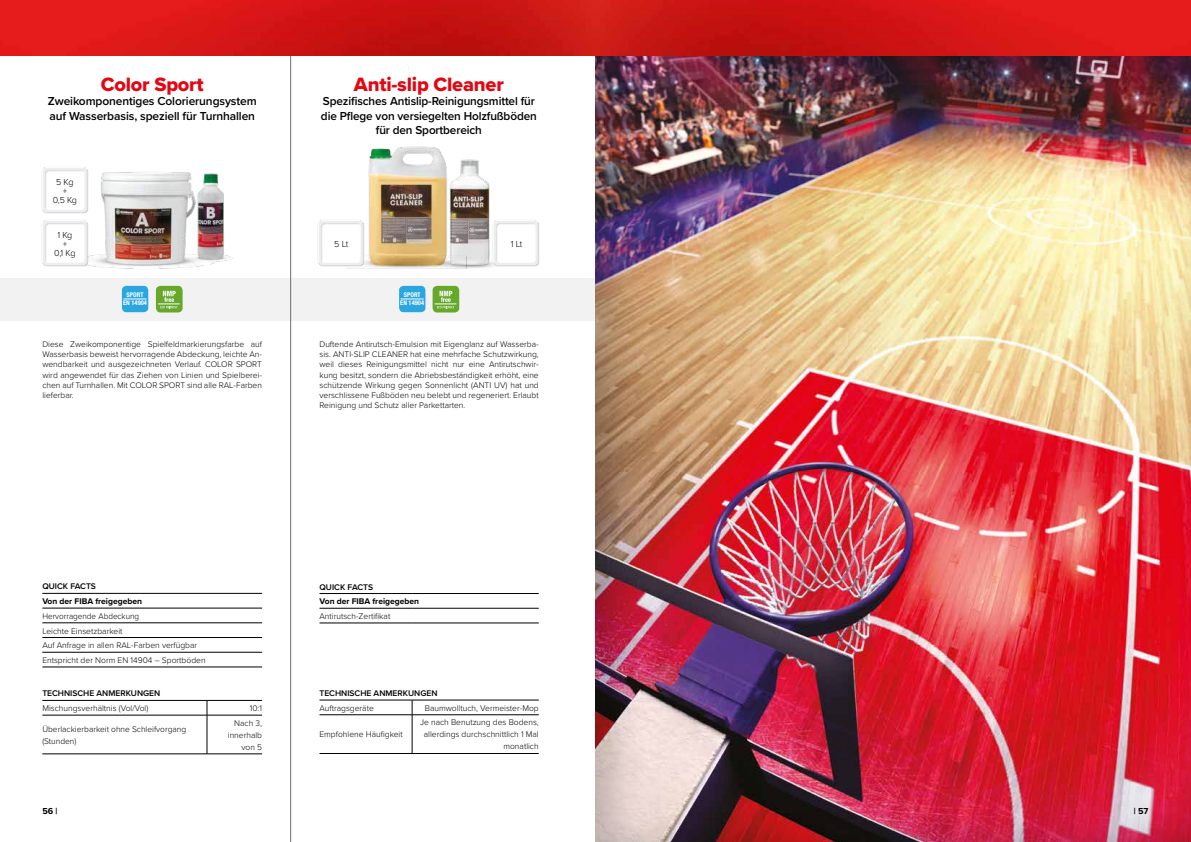
<style>
.page{position:relative;width:1191px;height:842px;background:#fff}
.page>*{position:absolute;margin:0;border:0;box-sizing:border-box;transform-origin:0 0}
.t1{font:20px "Proxima Nova Extrabld";letter-spacing:-.01em;color:#e30613}
.t2{font:600 12px/14.4px "Proxima Nova";letter-spacing:-.01em;color:#000}
.t3{font:300 9px/9px "Proxima Nova";letter-spacing:-.045em;color:#000;text-align:center}
.t4{font:700 9px "Proxima Nova";color:#000}
.t5{font:300 8.5px/10.2px "Proxima Nova";color:#000;text-align:justify}
.t6{font:300 8.5px/14.7px "Proxima Nova";color:#000;scale:.96 1}
.t7{font:600 8.5px "Proxima Nova";color:#000}
.t8{font:700 8.5px "Proxima Nova";color:#000}
.t9{font:700 condensed 6.4px/7.7px "Helvetica Neue LT Std";color:#fff;text-align:center}
</style>
<div class="page">
<img style="left:471px;top:159px;width:21px;height:109px">
<img style="left:346px;top:146px;width:125px;height:123px">
<div style="left:0;top:278px;width:1191px;height:42px;background:#f2f2f2"></div>
<div style="left:595px;top:52px;width:596px;height:790px;background:#000;opacity:.21"></div>
<img style="left:89px;top:172px;width:144px;height:114px">
<hr style="left:290px;top:0;width:1px;height:842px;background:#706f6f">
<img style="left:41px;top:167px;width:47px;height:47px">
<img style="left:41px;top:220px;width:48px;height:47px">
<img style="left:317px;top:219px;width:49px;height:48px">
<img style="left:492px;top:220px;width:47px;height:47px">
<svg style="left:412px;top:701px;width:1px;height:14px"></svg>
<hr style="left:319px;top:593px;width:93px;height:1px;background:#000">
<hr style="left:412px;top:593px;width:127px;height:1px;background:#000">
<hr style="left:319px;top:608px;width:93px;height:1px;background:#000">
<hr style="left:412px;top:608px;width:127px;height:1px;background:#000">
<hr style="left:319px;top:623px;width:93px;height:1px;background:#000">
<hr style="left:412px;top:623px;width:127px;height:1px;background:#000">
<hr style="left:319px;top:700px;width:93px;height:1px;background:#000">
<hr style="left:412px;top:700px;width:127px;height:1px;background:#000">
<hr style="left:319px;top:715px;width:93px;height:1px;background:#000">
<hr style="left:412px;top:715px;width:127px;height:1px;background:#000">
<hr style="left:412px;top:715px;width:1px;height:38px;background:#000">
<hr style="left:319px;top:753px;width:93px;height:1px;background:#000">
<hr style="left:412px;top:753px;width:127px;height:1px;background:#000">
<div style="left:399px;top:286px;width:26px;height:26px;background:#2aa7df;border-radius:4px"></div>
<svg style="left:400px;top:299px;width:24px;height:1px"></svg>
<div style="left:432px;top:286px;width:27px;height:26px;background:#65a82a;border-radius:5px"></div>
<svg style="left:434px;top:291px;width:22px;height:17px"></svg>
<div style="left:122px;top:286px;width:26px;height:26px;background:#2aa7df;border-radius:4px"></div>
<svg style="left:123px;top:299px;width:23px;height:1px"></svg>
<div style="left:156px;top:286px;width:27px;height:26px;background:#65a82a;border-radius:5px"></div>
<svg style="left:158px;top:291px;width:22px;height:17px"></svg>
<img style="left:0;top:0;width:1191px;height:55px">
<svg style="left:207px;top:701px;width:1px;height:14px"></svg>
<hr style="left:207px;top:715px;width:1px;height:39px;background:#000">
<hr style="left:42px;top:593px;width:165px;height:1px;background:#000">
<hr style="left:207px;top:593px;width:55px;height:1px;background:#000">
<hr style="left:42px;top:608px;width:165px;height:1px;background:#000">
<hr style="left:207px;top:608px;width:55px;height:1px;background:#000">
<hr style="left:42px;top:700px;width:165px;height:1px;background:#000">
<hr style="left:207px;top:700px;width:55px;height:1px;background:#000">
<hr style="left:42px;top:715px;width:165px;height:1px;background:#000">
<hr style="left:207px;top:715px;width:55px;height:1px;background:#000">
<hr style="left:42px;top:754px;width:165px;height:1px;background:#000">
<hr style="left:207px;top:754px;width:55px;height:1px;background:#000">
<hr style="left:42px;top:623px;width:165px;height:1px;background:#000">
<hr style="left:207px;top:623px;width:55px;height:1px;background:#000">
<hr style="left:42px;top:637px;width:165px;height:1px;background:#000">
<hr style="left:207px;top:637px;width:55px;height:1px;background:#000">
<hr style="left:42px;top:652px;width:165px;height:1px;background:#000">
<hr style="left:207px;top:652px;width:55px;height:1px;background:#000">
<hr style="left:42px;top:667px;width:165px;height:1px;background:#000">
<hr style="left:207px;top:667px;width:55px;height:1px;background:#000">
<h1 class="t1" style="left:101px;top:69px;width:104px">Color Sport</h1>
<h2 class="t2" style="left:48px;top:94px;width:210px">Zweikomponentiges Colorierungsystem auf Wasserbasis, speziell für Turnhallen</h2>
<h1 class="t1" style="left:354px;top:69px;width:151px">Anti-slip Cleaner</h1>
<h2 class="t2" style="left:321px;top:94px;width:217px;text-align:center">Spezifisches Antislip-Reinigungsmittel für die Pflege von versiegelten Holzfußböden für den Sportbereich</h2>
<p class="t3" style="left:53px;top:177px;width:26px">5 Kg<br>+<br>0,5 Kg</p>
<p class="t3" style="left:54px;top:230px;width:23px">1 Kg +<br>0,1 Kg</p>
<p class="t3" style="left:334px;top:239px;width:16px">5 Lt</p>
<p class="t3" style="left:511px;top:239px;width:13px">1 Lt</p>
<p class="t9" style="left:123px;top:291px;width:25px">SPORT<br>EN 14904</p>
<p class="t9" style="left:400px;top:291px;width:25px">SPORT<br>EN 14904</p>
<p class="t5" style="left:42px;top:338px;width:221px">Diese Zweikomponentige Spielfeldmarkierungsfarbe auf Wasserbasis beweist hervorragende Abdeckung, leichte An&shy;wendbarkeit und ausgezeichneten Verlauf. COLOR SPORT wird angewendet für das Ziehen von Linien und Spielberei&shy;chen auf Turnhallen. Mit COLOR SPORT sind alle RAL-Farben lieferbar.</p>
<p class="t5" style="left:319px;top:338px;width:221px">Duftende Antirutsch-Emulsion mit Eigenglanz auf Wasserba&shy;sis. ANTI-SLIP CLEANER hat eine mehrfache Schutzwirkung, weil dieses Reinigungsmittel nicht nur eine Antirutschwir&shy;kung besitzt, sondern die Abriebsbeständigkeit erhöht, eine schützende Wirkung gegen Sonnenlicht (ANTI UV) hat und verschlissene Fußböden neu belebt und regeneriert. Erlaubt Reinigung und Schutz aller Parkettarten.</p>
<p class="t7" style="left:42px;top:580px;width:55px">QUICK FACTS</p>
<p class="t8" style="left:42px;top:595px;width:101px">Von der FIBA freigegeben</p>
<p class="t6" style="left:42px;top:608px;width:172px">Hervorragende Abdeckung<br>Leichte Einsetzbarkeit<br>Auf Anfrage in allen RAL-Farben verfügbar Entspricht der Norm EN 14904 – Sportböden</p>
<p class="t7" style="left:42px;top:687px;width:119px">TECHNISCHE ANMERKUNGEN</p>
<p class="t5" style="left:42px;top:703px;width:108px">Mischungsverhältnis (Vol/Vol)</p>
<p class="t5" style="left:250px;top:703px;width:14px">10:1</p>
<p class="t5" style="left:42px;top:722px;width:145px;line-height:12px">Überlackierbarkeit ohne Schleifvorgang (Stunden)</p>
<p class="t5" style="left:228px;top:716px;width:36px;line-height:12px;text-align:right">Nach 3, innerhalb von 5</p>
<p class="t4" style="left:42px;top:804px;width:17px">56 |</p>
<p class="t7" style="left:319px;top:580px;width:55px">QUICK FACTS</p>
<p class="t8" style="left:319px;top:595px;width:101px">Von der FIBA freigegeben</p>
<p class="t5" style="left:319px;top:610px;width:72px">Antirutsch-Zertifikat</p>
<p class="t7" style="left:319px;top:687px;width:119px">TECHNISCHE ANMERKUNGEN</p>
<p class="t5" style="left:319px;top:702px;width:56px">Auftragsgeräte</p>
<p class="t5" style="left:425px;top:702px;width:115px">Baumwolltuch, Vermeister-Mop</p>
<p class="t5" style="left:319px;top:729px;width:85px">Empfohlene Häufigkeit</p>
<p class="t5" style="left:420px;top:716px;width:120px;line-height:12px;text-align:right">Je nach Benutzung des Bodens, allerdings durchschnittlich 1 Mal monatlich</p>
<p class="t4" style="left:1133px;top:804px;width:16px">| 57</p>
</div>
